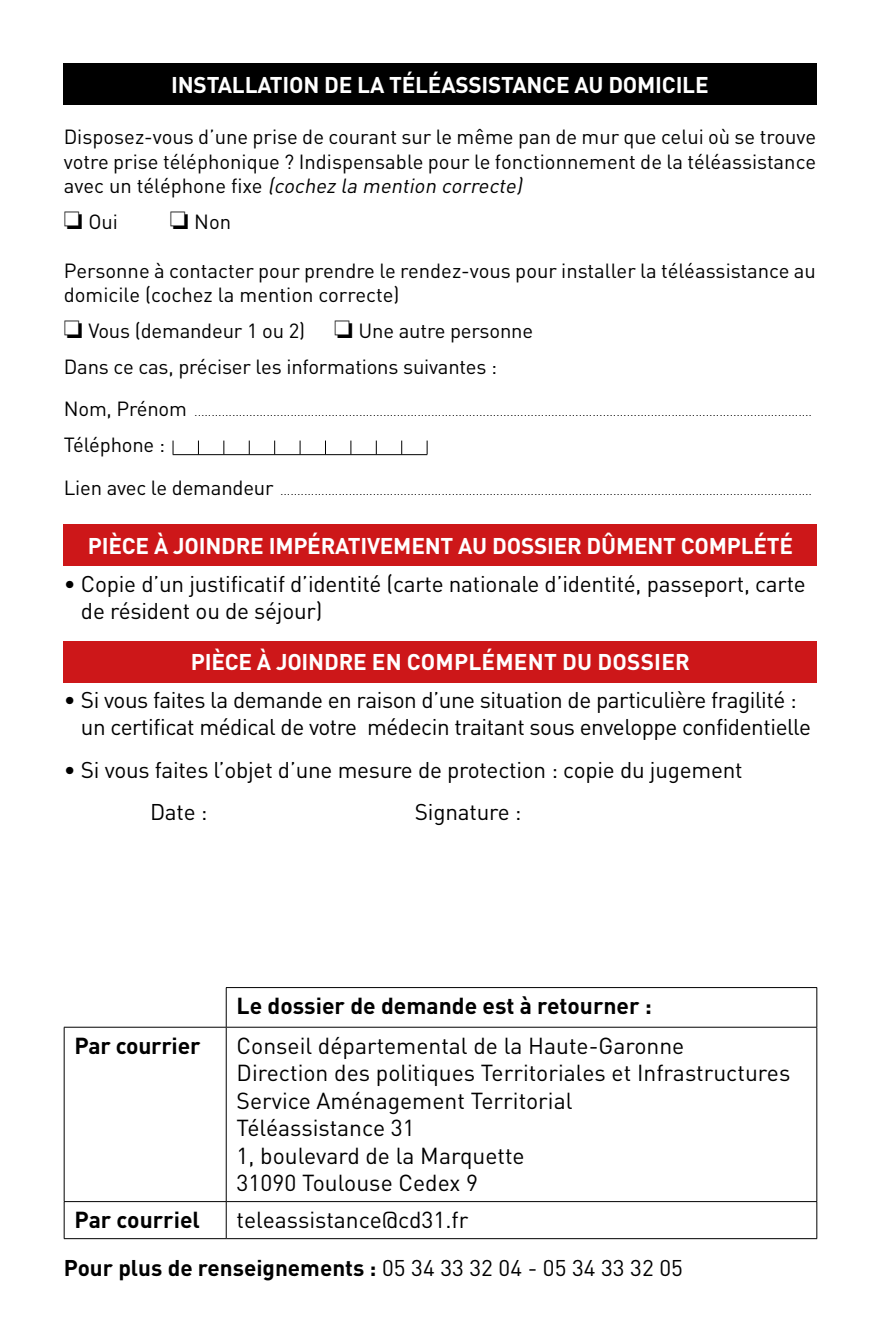
<style>
.page{position:relative;width:881px;height:1340px;background:#fff}
.page>*{position:absolute;margin:0;border:0;box-sizing:border-box;transform-origin:0 0}
.t1{font:22.95px/27.4px "DIN Pro";color:#000}
.t2{font:700 22.95px "DIN Pro";color:#000}
.t3{font:22.5px/27px "DIN Pro";letter-spacing:-.02em;color:#000}
.t4{font:700 22.5px "DIN Pro";letter-spacing:-.01em;color:#fff}
.t5{font:700 22.5px "DIN Pro";color:#000}
.t6{font:700 22.5px "DIN Pro";letter-spacing:.01em;color:#fff}
.t7{font:20.25px/24.3px "DIN Pro";letter-spacing:-.005em;color:#000}
.t8{font:300 13.5px "DIN Pro";color:#000}
.s1{font-style:italic}
.s2{font-weight:400;font-size:20.25px}
.s3{font-weight:400}
</style>
<div class="page">
<div style="left:64px;top:64px;width:752px;height:41px;background:#000"></div>
<div style="left:64px;top:525px;width:752px;height:41px;background:#cd1719"></div>
<div style="left:64px;top:641px;width:752px;height:41px;background:#cd1719"></div>
<svg style="left:198px;top:440px;width:1px;height:14px"></svg>
<svg style="left:223px;top:440px;width:1px;height:14px"></svg>
<svg style="left:249px;top:440px;width:1px;height:14px"></svg>
<svg style="left:274px;top:440px;width:1px;height:14px"></svg>
<svg style="left:299px;top:440px;width:1px;height:14px"></svg>
<svg style="left:325px;top:440px;width:1px;height:14px"></svg>
<svg style="left:350px;top:440px;width:1px;height:14px"></svg>
<svg style="left:376px;top:440px;width:1px;height:14px"></svg>
<svg style="left:401px;top:440px;width:1px;height:14px"></svg>
<svg style="left:426px;top:440px;width:1px;height:14px"></svg>
<svg style="left:172px;top:440px;width:1px;height:14px"></svg>
<hr style="left:173px;top:454px;width:254px;height:1px;background:#000">
<hr style="left:226px;top:987px;width:590px;height:1px;background:#000">
<hr style="left:226px;top:987px;width:1px;height:39px;background:#000">
<hr style="left:816px;top:987px;width:1px;height:39px;background:#000">
<hr style="left:64px;top:1026px;width:162px;height:1px;background:#000">
<hr style="left:64px;top:1027px;width:1px;height:174px;background:#000">
<hr style="left:226px;top:1026px;width:590px;height:1px;background:#000">
<hr style="left:226px;top:1027px;width:1px;height:174px;background:#000">
<hr style="left:816px;top:1027px;width:1px;height:174px;background:#000">
<hr style="left:64px;top:1201px;width:162px;height:1px;background:#000">
<hr style="left:64px;top:1201px;width:1px;height:37px;background:#000">
<hr style="left:226px;top:1201px;width:590px;height:1px;background:#000">
<hr style="left:226px;top:1201px;width:1px;height:37px;background:#000">
<hr style="left:816px;top:1201px;width:1px;height:37px;background:#000">
<hr style="left:64px;top:1238px;width:162px;height:1px;background:#000">
<hr style="left:226px;top:1238px;width:590px;height:1px;background:#000">
<p class="t4" style="left:171px;top:66px;width:538px">INSTALLATION DE LA TÉLÉASSISTANCE AU DOMICILE</p>
<p class="t7" style="left:64px;top:123px;width:753px;text-align:justify">Disposez-vous d’une prise de courant sur le même pan de mur que celui où se trouve votre prise téléphonique ? Indispensable pour le fonctionnement de la téléassistance a ve c u n t é lé p h o n e f i xe <span class="s1">(cochez la mention correcte)</span></p>
<p class="t7" style="left:64px;top:207px;width:56px">□ Oui</p>
<p class="t7" style="left:170px;top:207px;width:63px">□ Non</p>
<p class="t7" style="left:64px;top:256px;width:753px">Personne à contacter pour prendre le rendez-vous pour installer la téléassistance au domicile (cochez la mention correcte)</p>
<p class="t7" style="left:64px;top:310px;width:470px;line-height:36px">□ Vous (demandeur 1 ou 2) □ Une autre personne<br>Dans ce cas, préciser les informations suivantes :</p>
<p class="t8" style="left:64px;top:401px;width:749px"><span class="s2">Nom, Prénom</span> ....................................................................................................................................................................................</p>
<p class="t7" style="left:64px;top:431px;width:103px">Téléphone :</p>
<p class="t8" style="left:64px;top:479px;width:749px"><span class="s2">Lien avec le demandeur</span> ...........................................................................................................................................................</p>
<p class="t4" style="left:88px;top:526px;width:706px">PIÈCE À JOINDRE IMPÉRATIVEMENT AU DOSSIER DÛMENT COMPLÉTÉ</p>
<p class="t3" style="left:81px;top:568px;width:726px;text-indent:-17px">• Copie d’un justificatif d’identité (carte nationale d’identité, passeport, carte de résident ou de séjour)</p>
<p class="t6" style="left:191px;top:643px;width:500px">PIÈCE À JOINDRE EN COMPLÉMENT DU DOSSIER</p>
<p class="t3" style="left:81px;top:684px;width:731px;text-indent:-17px">• Si vous faites la demande en raison d’une situation de particulière fragilité : un certificat médical de votre médecin traitant sous enveloppe confidentielle</p>
<p class="t3" style="left:150px;top:746px;width:594px;line-height:42.3px;text-indent:-86px">• Si vous faites l’objet d’une mesure de protection : copie du jugement<br>Date :</p>
<p class="t3" style="left:415px;top:796px;width:108px">Signature :</p>
<p class="t2" style="left:236px;top:986px;width:416px">Le dossier de demande est à retourner :</p>
<p class="t2" style="left:74px;top:1026px;width:127px">Par courrier</p>
<p class="t1" style="left:236px;top:1029px;width:555px">Conseil départemental de la Haute-Garonne<br>Direction des politiques Territoriales et Infrastructures Service Aménagement Territorial<br>Téléassistance 31<br>1, boulevard de la Marquette<br>31090 Toulouse Cedex 9</p>
<p class="t2" style="left:74px;top:1200px;width:127px">Par courriel</p>
<p class="t1" style="left:236px;top:1203px;width:233px">teleassistance@cd31.fr</p>
<p class="t5" style="left:64px;top:1249px;width:620px">Pour plus de renseignements : <span class="s3">05 34 33 32 04 - 05 34 33 32 05</span></p>
</div>
